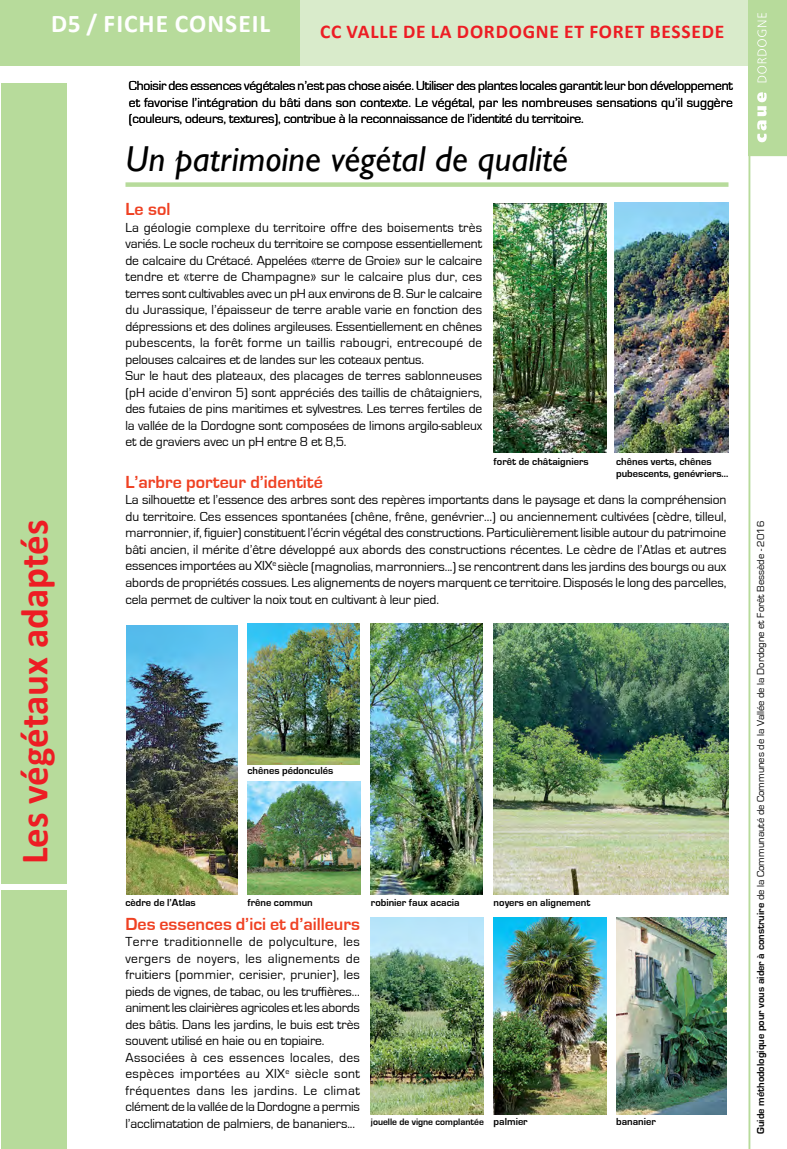
<style>
.page{position:relative;width:787px;height:1149px;background:#fff}
.page>*{position:absolute;margin:0;border:0;box-sizing:border-box;transform-origin:0 0}
.t1{font:700 39px "Calibri";color:#ed1d24}
.t2{font:italic 36px "Gill Sans";color:#000}
.t3{font:700 25.5px "Calibri";letter-spacing:.04em;color:#fff}
.t4{font:700 19.5px "Calibri";letter-spacing:.04em;color:#ed1d24}
.t5{font:700 18px "Eurostile";color:#ef4123}
.t6{font:13.5px/16.5px "Eurostile";letter-spacing:-.01em;color:#000}
.t7{font:700 10.5px/12px "Eurostile";color:#000}
.t8{font:10.5px "Eurostile";color:#000}
.t9{font:700 9.6px "Eurostile";color:#000}
.s1{font-size:10.5px}
.s2{font-weight:700}
</style>
<div class="page">
<div style="left:1px;top:0;width:299px;height:66px;background:#b7db9b"></div>
<div style="left:1px;top:83px;width:65px;height:800px;background:#b7db9b"></div>
<div style="left:1px;top:889px;width:65px;height:259px;background:#b7db9b"></div>
<div style="left:125px;top:182px;width:603px;height:5px;background:#b7db9b"></div>
<img style="left:615px;top:203px;width:113px;height:249px">
<img style="left:371px;top:917px;width:112px;height:196px">
<img style="left:247px;top:623px;width:113px;height:141px">
<img style="left:127px;top:625px;width:110px;height:268px">
<img style="left:493px;top:203px;width:114px;height:249px">
<img style="left:493px;top:917px;width:114px;height:196px">
<img style="left:371px;top:623px;width:111px;height:270px">
<img style="left:493px;top:623px;width:235px;height:270px">
<img style="left:247px;top:781px;width:113px;height:112px">
<img style="left:616px;top:917px;width:111px;height:196px">
<div style="left:300px;top:0;width:448px;height:66px;background:#d9ebcb"></div>
<hr style="left:748px;top:0;width:2px;height:1148px;background:#b7db9b">
<svg style="left:750px;top:0;width:37px;height:156px;background:#bcdda2"></svg>
<h3 class="t3" style="left:51px;top:7px;width:221px">D5 / FICHE CONSEIL</h3>
<h3 class="t4" style="left:320px;top:19px;width:406px">CC VALLE DE LA DORDOGNE ET FORET BESSEDE</h3>
<h1 class="t1" style="left:10px;top:863px;width:346px;rotate:-90deg">LES VÉGÉTAUX ADAPTÉS</h1>
<p class="t6" style="left:129px;top:78px;width:605px;text-align:justify">Choisir des essences végétales n’est pas chose aisée. Utiliser des plantes locales garantit leur bon développement et favorise l’intégration du bâti dans son contexte. Le végétal, par les nombreuses sensations qu’il suggère (couleurs, odeurs, textures), contribue à la reconnaissance de l’identité du territoire.</p>
<h2 class="t2" style="left:125px;top:138px;width:444px">Un patrimoine végétal de qualité</h2>
<h3 class="t5" style="left:125px;top:199px;width:46px">Le sol</h3>
<p class="t6" style="left:125px;top:219px;width:358px">La géologie complexe du territoire offre des boisements très variés. Le socle rocheux du territoire se compose essentiellement de calcaire du Crétacé. Appelées «terre de Groie» sur le calcaire tendre et «terre de Champagne» sur le calcaire plus dur, ces terres sont cultivables avec un pH aux environs de 8. Sur le calcaire du Jurassique, l’épaisseur de terre arable varie en fonction des dépressions et des dolines argileuses. Essentiellement en chênes pubescents, la forêt forme un taillis rabougri, entrecoupé de pelouses calcaires et de landes sur les coteaux pentus.<br>Sur le haut des plateaux, des placages de terres sablonneuses (pH acide d’environ 5) sont appréciés des taillis de châtaigniers, des futaies de pins maritimes et sylvestres. Les terres fertiles de la vallée de la Dordogne sont composées de limons argilo-sableux et de graviers avec un pH entre 8 et 8,5.</p>
<h3 class="t5" style="left:125px;top:472px;width:199px">L’arbre porteur d’identité</h3>
<p class="t6" style="left:125px;top:492px;width:602px;text-align:justify">La silhouette et l’essence des arbres sont des repères importants dans le paysage et dans la compréhension du territoire. Ces essences spontanées (chêne, frêne, genévrier…) ou anciennement cultivées (cèdre, tilleul, marronnier, if, figuier) constituent l’écrin végétal des constructions. Particulièrement lisible autour du patrimoine bâti ancien, il mérite d’être développé aux abords des constructions récentes. Le cèdre de l’Atlas et autres essences importées au XIX<sup>e</sup> siècle (magnolias, marronniers...) se rencontrent dans les jardins des bourgs ou aux abords de propriétés cossues. Les alignements de noyers marquent ce territoire. Disposés le long des parcelles, cela permet de cultiver la noix tout en cultivant à leur pied.</p>
<p class="t7" style="left:493px;top:455px;width:96px">forêt de châtaigniers</p>
<p class="t7" style="left:616px;top:455px;width:114px">chênes verts, chênes pubescents, genévriers...</p>
<p class="t7" style="left:247px;top:764px;width:87px">chênes pédonculés</p>
<p class="t7" style="left:125px;top:896px;width:72px">cèdre de l’Atlas</p>
<p class="t7" style="left:247px;top:896px;width:67px">frêne commun</p>
<h3 class="t5" style="left:125px;top:913px;width:236px">Des essences d’ici et d’ailleurs</h3>
<p class="t6" style="left:125px;top:933px;width:236px">Terre traditionnelle de polyculture, les vergers de noyers, les alignements de fruitiers (pommier, cerisier, prunier), les pieds de vignes, de tabac, ou les truffières… animent les clairières agricoles et les abords des bâtis. Dans les jardins, le buis est très souvent utilisé en haie ou en topiaire.<br>Associées à ces essences locales, des espèces importées au XIX<sup>e</sup> siècle sont fréquentes dans les jardins. Le climat clément de la vallée de la Dordogne a permis l’acclimatation de palmiers, de bananiers...</p>
<p class="t7" style="left:371px;top:896px;width:90px">robinier faux acacia</p>
<p class="t7" style="left:493px;top:896px;width:98px">noyers en alignement</p>
<p class="t9" style="left:371px;top:1115px;width:158px">jouelle de vigne complantée <span class="s1">palmier</span></p>
<p class="t7" style="left:616px;top:1115px;width:41px">bananier</p>
<p class="t8" style="left:755px;top:1133px;width:614px;rotate:-90deg"><span class="s2">Guide méthodologique pour vous aider à construire</span> de la Communauté de Communes de la Vallée de la Dordogne et Forêt Bessède - 2016</p>
</div>
